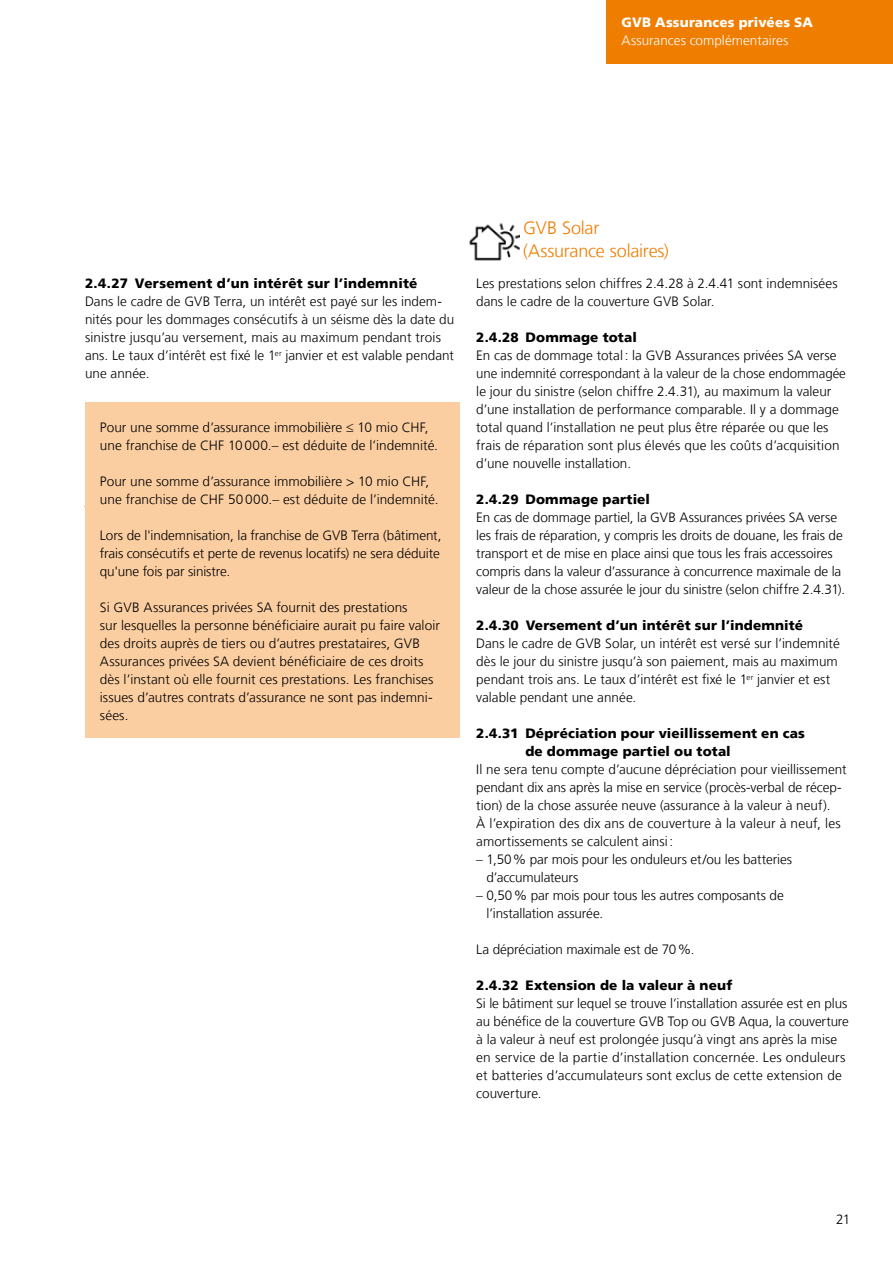
<style>
.page{position:relative;width:893px;height:1263px;background:#fff}
.page>*{position:absolute;margin:0;border:0;box-sizing:border-box;transform-origin:0 0}
.t1{font:300 18px/22.5px "Frutiger LT";letter-spacing:-.01em;color:#ef7d00}
.t2{font:300 13.5px/18px "Frutiger LT";color:#000}
.t3{font:900 13.5px/18px "Frutiger LT";letter-spacing:.01em;color:#000}
.t4{font:300 13.5px "Frutiger LT";letter-spacing:.005em;color:#fff}
.t5{font:900 13.5px "Frutiger LT";letter-spacing:.01em;color:#fff}
</style>
<div class="page">
<img style="left:469px;top:223px;width:51px;height:38px">
<div style="left:85px;top:403px;width:374px;height:335px;background:#fbcea2"></div>
<div style="left:607px;top:0;width:286px;height:64px;background:#ef7d00"></div>
<p class="t5" style="left:621px;top:14px;width:193px">GVB Assurances privées SA</p>
<p class="t4" style="left:621px;top:33px;width:168px">Assurances complémentaires</p>
<p class="t3" style="left:85px;top:275px;width:334px">2.4.27 Versement d’un intérêt sur l’indemnité</p>
<p class="t2" style="left:85px;top:293px;width:371px">Dans le cadre de GVB Terra, un intérêt est payé sur les indem&shy;nités pour les dommages consécutifs à un séisme dès la date du sinistre jusqu’au versement, mais au maximum pendant trois ans. Le taux d’intérêt est fixé le 1<sup>er</sup> janvier et est valable pendant une année.</p>
<p class="t2" style="left:100px;top:419px;width:340px">Pour une somme d’assurance immobilière ≤ 10 mio CHF, une franchise de CHF 10000.– est déduite de l’indemnité.</p>
<p class="t2" style="left:100px;top:473px;width:340px">Pour une somme d’assurance immobilière &gt; 10 mio CHF, une franchise de CHF 50000.– est déduite de l’indemnité.</p>
<p class="t2" style="left:100px;top:527px;width:343px">Lors de l'indemnisation, la franchise de GVB Terra (bâtiment, frais consécutifs et perte de revenus locatifs) ne sera déduite qu'une fois par sinistre.</p>
<p class="t2" style="left:100px;top:599px;width:341px">Si GVB Assurances privées SA fournit des prestations<br>sur lesquelles la personne bénéficiaire aurait pu faire valoir des droits auprès de tiers ou d’autres prestataires, GVB Assurances privées SA devient bénéficiaire de ces droits dès l’instant où elle fournit ces prestations. Les franchises issues d’autres contrats d’assurance ne sont pas indemni&shy;sées.</p>
<p class="t3" style="left:85px;top:437px;width:334px">2.4.27 Versem nt d’un intérêt sur l’indemnité</p>
<p class="t2" style="left:85px;top:473px;width:375px">pour les dommages con écutifs à un séisme dès la date du sinistre jusqu’au versement, mais au maximum pendant trois ans. Le taux</p>
<h1 class="t1" style="left:523px;top:217px;width:147px">GVB Solar (Assurance solaires)</h1>
<p class="t2" style="left:476px;top:275px;width:363px">Les prestations selon chiffres 2.4.28 à 2.4.41 sont indemnisées dans le cadre de la couverture GVB Solar.</p>
<p class="t3" style="left:476px;top:329px;width:162px">2.4.28 Dommage total</p>
<p class="t2" style="left:476px;top:347px;width:371px">En cas de dommage total: la GVB Assurances privées SA verse une indemnité correspondant à la valeur de la chose endommagée le jour du sinistre (selon chiffre 2.4.31), au maximum la valeur d’une installation de performance comparable. Il y a dommage total quand l’installation ne peut plus être réparée ou que les frais de réparation sont plus élevés que les coûts d’acquisition d’une nouvelle installation.</p>
<p class="t3" style="left:476px;top:491px;width:175px">2.4.29 Dommage partiel</p>
<p class="t2" style="left:476px;top:509px;width:370px">En cas de dommage partiel, la GVB Assurances privées SA verse les frais de réparation, y compris les droits de douane, les frais de transport et de mise en place ainsi que tous les frais accessoires compris dans la valeur d’assurance à concurrence maximale de la valeur de la chose assurée le jour du sinistre (selon chiffre 2.4.31).</p>
<p class="t3" style="left:476px;top:616px;width:328px">2.4.30 Versement d’un intérêt sur l’indemnité</p>
<p class="t2" style="left:476px;top:635px;width:365px">Dans le cadre de GVB Solar, un intérêt est versé sur l’indemnité dès le jour du sinistre jusqu’à son paiement, mais au maximum pendant trois ans. Le taux d’intérêt est fixé le 1<sup>er</sup> janvier et est valable pendant une année.</p>
<p class="t3" style="left:525px;top:725px;width:281px;text-indent:-49px">2.4.31 Dépréciation pour vieillissement en cas de dommage partiel ou total</p>
<p class="t2" style="left:476px;top:761px;width:372px">Il ne sera tenu compte d’aucune dépréciation pour vieillissement pendant dix ans après la mise en service (procès-verbal de récep&shy;tion) de la chose assurée neuve (assurance à la valeur à neuf).<br>À l’expiration des dix ans de couverture à la valeur à neuf, les amortissements se calculent ainsi:</p>
<p class="t2" style="left:486px;top:851px;width:307px;text-indent:-10px">– 1,50% par mois pour les onduleurs et/ou les batteries d’accumulateurs</p>
<p class="t2" style="left:486px;top:887px;width:299px;text-indent:-10px">– 0,50% par mois pour tous les autres composants de l’installation assurée.</p>
<p class="t2" style="left:476px;top:941px;width:220px">La dépréciation maximale est de 70%.</p>
<p class="t3" style="left:476px;top:977px;width:258px">2.4.32 Extension de la valeur à neuf</p>
<p class="t2" style="left:476px;top:995px;width:374px">Si le bâtiment sur lequel se trouve l’installation assurée est en plus au bénéfice de la couverture GVB Top ou GVB Aqua, la couverture à la valeur à neuf est prolongée jusqu’à vingt ans après la mise en service de la partie d’installation concernée. Les onduleurs et batteries d’accumulateurs sont exclus de cette extension de couverture.</p>
<p class="t2" style="left:836px;top:1211px;width:16px">21</p>
</div>
